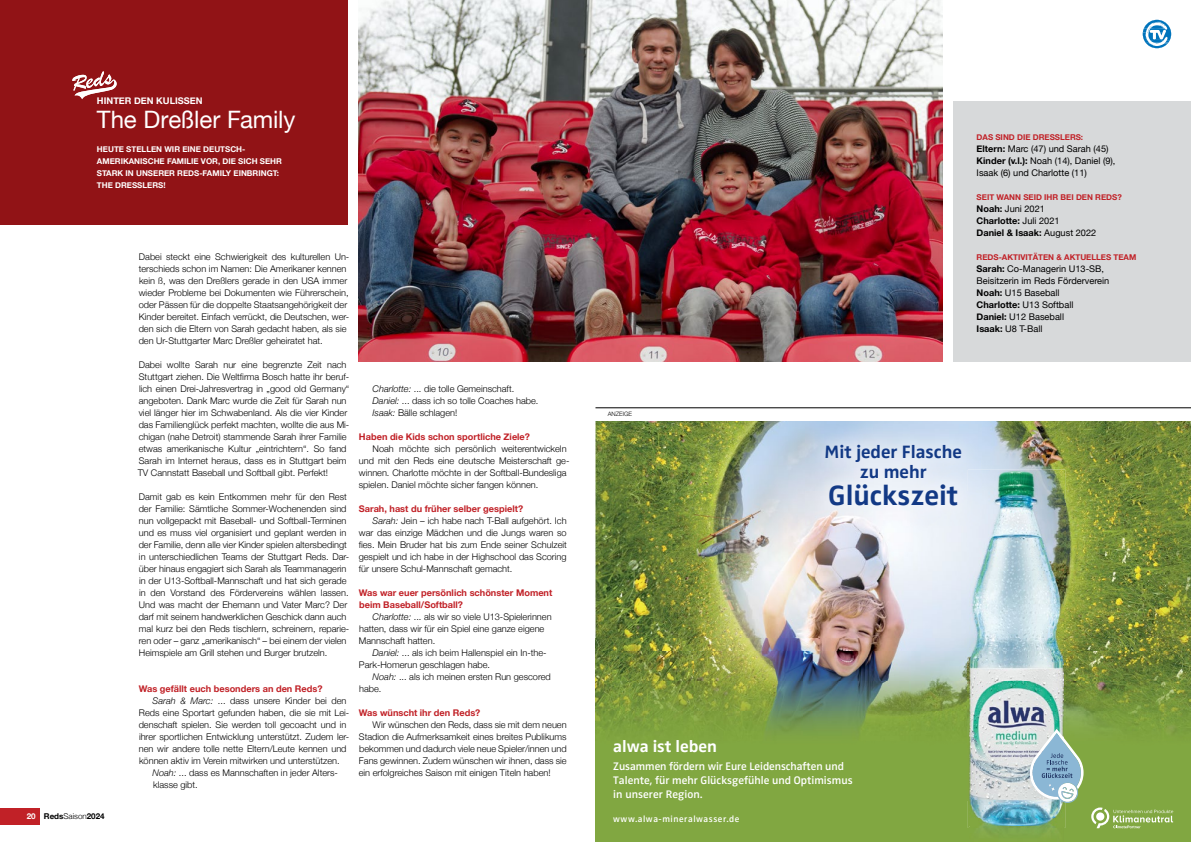
<style>
.page{position:relative;width:1191px;height:842px;background:#fff}
.page>*{position:absolute;margin:0;border:0;box-sizing:border-box;transform-origin:0 0}
.t1{font:700 28.8px "Zwo Pro";color:#123985}
.t2{font:24px "Helvetica Neue";letter-spacing:-.005em;color:#fff}
.t3{font:700 18.5px/20px "Zwo Pro";color:#123985;text-align:center}
.t4{font:700 17px "Zwo Pro";color:#fff}
.t5{font:600 11.3px/14.4px "Zwo Pro";color:#fff}
.t6{font:600 9.3px "Zwo Pro";letter-spacing:.06em;color:#fff}
.t7{font:300 9.2px/12px "Helvetica Neue";color:#000}
.t8{font:9.2px/12px "Helvetica Neue";color:#000}
.t9{font:700 9.2px/12px "Helvetica Neue";color:#c12127}
.t10{font:700 9.2px/12px "Helvetica Neue";color:#000}
.t11{font:700 9.2px "Helvetica Neue";color:#fff}
.t12{font:700 8px/12px "Helvetica Neue";color:#fff}
.t13{font:700 8px "Helvetica Neue";color:#c12127}
.t14{font:700 8px "Helvetica Neue";color:#000}
.t15{font:300 6px "Helvetica Neue";color:#000}
.s1{color:#fff}
.s2{font-weight:300}
.s3{font-style:italic}
.s4{font-weight:700}
.s5{font-weight:400}
</style>
<div class="page">
<div style="left:0;top:808px;width:40px;height:16px;background:#c12127"></div>
<div style="left:0;top:0;width:347px;height:224px;background:#911316"></div>
<svg style="left:72px;top:71px;width:45px;height:28px"></svg>
<img style="left:358px;top:0;width:584px;height:361px">
<div style="left:954px;top:101px;width:237px;height:260px;background:#d7d9da"></div>
<img style="left:595px;top:421px;width:596px;height:217px">
<img style="left:595px;top:638px;width:372px;height:163px">
<img style="left:1065px;top:638px;width:126px;height:14px">
<img style="left:1063px;top:652px;width:128px;height:190px">
<div style="left:595px;top:801px;width:374px;height:41px;background:#81a741"></div>
<img style="left:805px;top:425px;width:176px;height:67px">
<img style="left:805px;top:492px;width:162px;height:33px">
<svg style="left:1091px;top:807px;width:82px;height:21px"></svg>
<img style="left:969px;top:826px;width:94px;height:16px">
<img style="left:981px;top:470px;width:84px;height:33px">
<img style="left:1063px;top:503px;width:2px;height:135px">
<svg style="left:1063px;top:638px;width:2px;height:14px"></svg>
<img style="left:1063px;top:803px;width:2px;height:25px">
<img style="left:967px;top:525px;width:2px;height:113px">
<svg style="left:967px;top:638px;width:2px;height:14px"></svg>
<img style="left:967px;top:652px;width:2px;height:176px">
<img style="left:967px;top:470px;width:14px;height:55px">
<img style="left:981px;top:472px;width:82px;height:33px">
<img style="left:969px;top:505px;width:94px;height:321px">
<img style="left:969px;top:472px;width:12px;height:53px">
<svg style="left:1029px;top:729px;width:54px;height:74px"></svg>
<svg style="left:1142px;top:20px;width:29px;height:28px"></svg>
<hr style="left:595px;top:407px;width:596px;height:1px;background:#000">
<p class="t11" style="left:97px;top:94px;width:107px">HINTER DEN KULISSEN</p>
<h2 class="t2" style="left:97px;top:102px;width:200px">The Dreßler Family</h2>
<p class="t12" style="left:97px;top:143px;width:186px">HEUTE STELLEN WIR EINE DEUTSCH-<br>AMERIKANISCHE FAMILIE VOR, DIE SICH SEHR<br>STARK IN UNSERER REDS-FAMILY EINBRINGT:<br>THE DRESSLERS!</p>
<p class="t14" style="left:27px;top:809px;width:79px"><span class="s1">20</span> Reds<span class="s2">Saison</span>2024</p>
<p class="t7" style="left:139px;top:250px;width:212px">Dabei steckt eine Schwierigkeit des kulturellen Un&shy;terschieds schon im Namen: Die Amerikaner kennen kein ß, was den Dreßlers gerade in den USA immer wieder Probleme bei Dokumenten wie Führerschein, oder Pässen für die doppelte Staatsangehörigkeit der Kinder bereitet. Einfach verrückt, die Deutschen, wer&shy;den sich die Eltern von Sarah gedacht haben, als sie den Ur-Stuttgarter Marc Dreßler geheiratet hat.</p>
<p class="t7" style="left:138px;top:358px;width:213px">Dabei wollte Sarah nur eine begrenzte Zeit nach Stuttgart ziehen. Die Weltfirma Bosch hatte ihr beruf&shy;lich einen Drei-Jahresvertrag in „good old Germany“ angeboten. Dank Marc wurde die Zeit für Sarah nun viel länger hier im Schwabenland. Als die vier Kinder das Familienglück perfekt machten, wollte die aus Mi&shy;chigan (nahe Detroit) stammende Sarah ihrer Familie etwas amerikanische Kultur „eintrichtern“. So fand Sarah im Internet heraus, dass es in Stuttgart beim TV Cannstatt Baseball und Softball gibt. Perfekt!</p>
<p class="t7" style="left:139px;top:490px;width:212px">Damit gab es kein Entkommen mehr für den Rest der Familie: Sämtliche Sommer-Wochenenden sind nun vollgepackt mit Baseball- und Softball-Terminen und es muss viel organisiert und geplant werden in der Familie, denn alle vier Kinder spielen altersbedingt in unterschiedlichen Teams der Stuttgart Reds. Dar&shy;über hinaus engagiert sich Sarah als Teammanagerin in der U13-Softball-Mannschaft und hat sich gerade in den Vorstand des Fördervereins wählen lassen.<br>Und was macht der Ehemann und Vater Marc? Der darf mit seinem handwerklichen Geschick dann auch mal kurz bei den Reds tischlern, schreinern, reparie&shy;ren oder – ganz „amerikanisch“ – bei einem der vielen Heimspiele am Grill stehen und Burger brutzeln.</p>
<p class="t9" style="left:139px;top:683px;width:185px">Was gefällt euch besonders an den Reds?</p>
<p class="t7" style="left:153px;top:694px;width:195px"><span class="s3">Sarah &amp; Marc:</span> ... dass unsere Kinder bei den</p>
<p class="t7" style="left:139px;top:706px;width:212px">Reds eine Sportart gefunden haben, die sie mit Lei-</p>
<p class="t7" style="left:139px;top:718px;width:209px">denschaft spielen. Sie werden toll gecoacht und in</p>
<p class="t7" style="left:139px;top:730px;width:212px">ihrer sportlichen Entwicklung unterstützt. Zudem ler-</p>
<p class="t7" style="left:139px;top:742px;width:209px">nen wir andere tolle nette Eltern/Leute kennen und</p>
<p class="t7" style="left:139px;top:754px;width:202px">können aktiv im Verein mitwirken und unterstützen.</p>
<p class="t7" style="left:153px;top:766px;width:187px"><span class="s3">Noah:</span> ... dass es Mannschaften in jeder Alters-</p>
<p class="t7" style="left:153px;top:778px;width:46px">klasse gibt.</p>
<p class="t7" style="left:372px;top:382px;width:167px"><span class="s3">Charlotte:</span> ... die tolle Gemeinschaft.<br><span class="s3">Daniel:</span> ... dass ich so tolle Coaches habe.<br><span class="s3">Isaak:</span> Bälle schlagen!</p>
<p class="t9" style="left:359px;top:431px;width:173px">Haben die Kids schon sportliche Ziele?</p>
<p class="t7" style="left:359px;top:442px;width:212px;text-indent:14px">Noah möchte sich persönlich weiterentwickeln und mit den Reds eine deutsche Meisterschaft ge&shy;winnen. Charlotte möchte in der Softball-Bundesliga spielen. Daniel möchte sicher fangen können.</p>
<p class="t9" style="left:359px;top:503px;width:166px">Sarah, hast du früher selber gespielt?</p>
<p class="t7" style="left:372px;top:514px;width:195px"><span class="s3">Sarah:</span> Jein – ich habe nach T-Ball aufgehört. Ich</p>
<p class="t7" style="left:359px;top:526px;width:209px">war das einzige Mädchen und die Jungs waren so</p>
<p class="t7" style="left:359px;top:538px;width:210px">fies. Mein Bruder hat bis zum Ende seiner Schulzeit</p>
<p class="t7" style="left:359px;top:550px;width:209px">gespielt und ich habe in der Highschool das Scoring</p>
<p class="t7" style="left:359px;top:562px;width:155px">für unsere Schul-Mannschaft gemacht.</p>
<p class="t9" style="left:359px;top:587px;width:195px">Was war euer persönlich schönster Moment beim Baseball/Softball?</p>
<p class="t7" style="left:359px;top:610px;width:194px;text-indent:14px"><span class="s3">Charlotte:</span> ... als wir so viele U13-Spielerinnen hatten, dass wir für ein Spiel eine ganze eigene<br>Mannschaft hatten.</p>
<p class="t7" style="left:359px;top:646px;width:189px;text-indent:14px"><span class="s3">Daniel:</span> ... als ich beim Hallenspiel ein In-the-<br>Park-Homerun geschlagen habe.</p>
<p class="t7" style="left:359px;top:670px;width:193px;text-indent:14px"><span class="s3">Noah:</span> ... als ich meinen ersten Run gescored habe.</p>
<p class="t9" style="left:359px;top:707px;width:123px">Was wünscht ihr den Reds?</p>
<p class="t7" style="left:359px;top:718px;width:209px;text-align:justify;text-indent:14px">Wir wünschen den Reds, dass sie mit dem neuen Stadion die Aufmerksamkeit eines breites Publikums bekommen und dadurch viele neue Spieler/innen und Fans gewinnen. Zudem wünschen wir ihnen, dass sie ein erfolgreiches Saison mit einigen Titeln haben!</p>
<p class="t15" style="left:608px;top:409px;width:26px">ANZEIGE</p>
<p class="t13" style="left:976px;top:131px;width:108px">DAS SIND DIE DRESSLERS:</p>
<p class="t8" style="left:976px;top:143px;width:140px"><span class="s4">Eltern:</span> Marc (47) und Sarah (45)<br><span class="s4">Kinder (v.l.):</span> Noah (14), Daniel (9),<br>Isaak (6) und Charlotte (11)</p>
<p class="t13" style="left:976px;top:191px;width:147px">SEIT WANN SEID IHR BEI DEN REDS?</p>
<p class="t10" style="left:976px;top:203px;width:121px">Noah: <span class="s5">Juni 2021<br></span>Charlotte: <span class="s5">Juli 2021<br></span>Daniel &amp; Isaak: <span class="s5">August 2022</span></p>
<p class="t13" style="left:976px;top:251px;width:161px">REDS-AKTIVITÄTEN &amp; AKTUELLES TEAM</p>
<p class="t8" style="left:976px;top:263px;width:134px"><span class="s4">Sarah:</span> Co-Managerin U13-SB,<br>Beisitzerin im Reds Förderverein<br><span class="s4">Noah:</span> U15 Baseball<br><span class="s4">Charlotte:</span> U13 Softball<br><span class="s4">Daniel:</span> U12 Baseball<br><span class="s4">Isaak:</span> U8 T-Ball</p>
<h3 class="t3" style="left:824px;top:440px;width:139px">Mit jeder Flasche zu mehr</h3>
<h1 class="t1" style="left:828px;top:473px;width:132px">Glückszeit</h1>
<h3 class="t4" style="left:613px;top:733px;width:105px">alwa ist leben</h3>
<p class="t5" style="left:613px;top:759px;width:241px">Zusammen fördern wir Eure Leidenschaften und<br>Talente, für mehr Glücksgefühle und Optimismus in unserer Region.</p>
<p class="t6" style="left:613px;top:814px;width:128px">www.alwa-mineralwasser.de</p>
</div>
